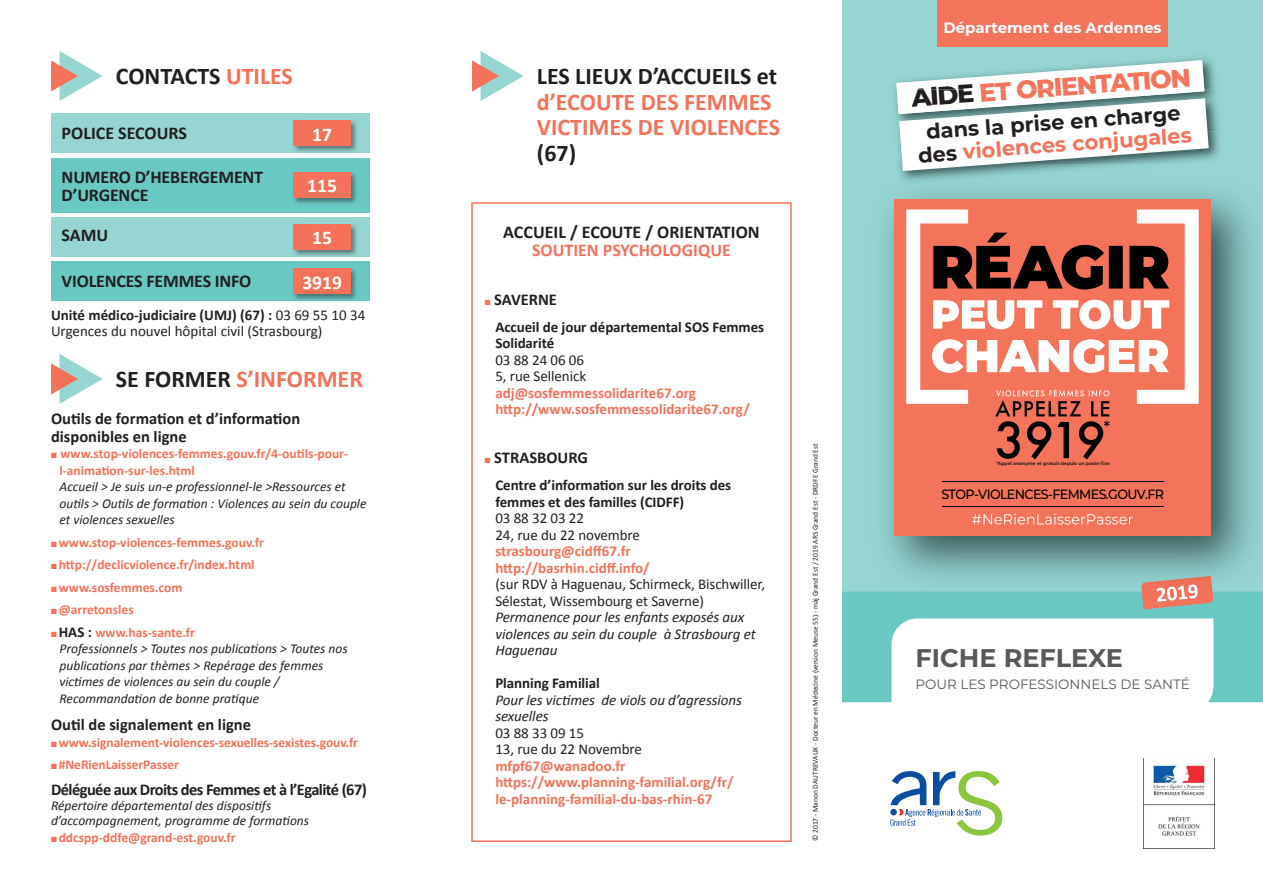
<style>
.page{position:relative;width:1263px;height:893px;background:#fff}
.page>*{position:absolute;margin:0;border:0;box-sizing:border-box;transform-origin:0 0}
.t1{font:800 25.5px "Montserrat";color:#f3745a}
.t2{font:700 25.5px "Montserrat";color:#57585a}
.t3{font:700 24px/25.5px "Calibri";color:#f37259}
.t4{font:700 24px "Calibri";color:#231f20}
.t5{font:700 21px/22.4px "Montserrat";color:#231f20;text-align:center}
.t6{font:700 19.5px "Calibri";color:#fff}
.t7{font:700 18px/18px "Calibri";letter-spacing:-.01em;color:#231f20;text-align:center}
.t8{font:700 16.5px/18px "Calibri";color:#231f20}
.t9{font:700 16.5px "Calibri";letter-spacing:-.035em;color:#231f20}
.t10{font:15px/16.5px "Calibri";letter-spacing:-.005em;color:#231f20}
.t11{font:700 15px/16.5px "Calibri";color:#f37259}
.t12{font:italic 15px/16.5px "Calibri";letter-spacing:-.005em;color:#231f20}
.t13{font:700 15px/16.5px "Calibri";letter-spacing:-.005em;color:#231f20}
.t14{font:700 15px "Montserrat";color:#fff}
.t15{font:italic 13.5px/16.5px "Calibri";color:#231f20}
.t16{font:700 13.5px/16.5px "Calibri";color:#f37259}
.t17{font:500 13.5px "Montserrat";letter-spacing:-.05em;color:#000001;scale:.94 1}
.t18{font:13.5px "Montserrat";color:#57585a}
.t19{font:7.5px "Calibri";color:#231f20}
.t20{font:700 4.5px "Montserrat";color:#231f20}
.s1{color:#f37259}
.s2{color:#231f20}
.s3{font-weight:700}
.s4{font-size:15px;color:#231f20}
.s5{color:#f3745a}
</style>
<div class="page">
<svg style="left:51px;top:51px;width:52px;height:50px"></svg>
<svg style="left:472px;top:51px;width:52px;height:50px"></svg>
<svg style="left:51px;top:354px;width:52px;height:50px"></svg>
<div style="left:51px;top:114px;width:319px;height:39px;background:#96d5d2"></div>
<div style="left:292px;top:119px;width:66px;height:35px;background:#231f20;opacity:.5"></div>
<div style="left:293px;top:121px;width:58px;height:25px;background:#f37259"></div>
<div style="left:51px;top:217px;width:319px;height:40px;background:#96d5d2"></div>
<div style="left:292px;top:223px;width:66px;height:34px;background:#231f20;opacity:.5"></div>
<div style="left:293px;top:224px;width:58px;height:26px;background:#f37259"></div>
<div style="left:51px;top:158px;width:319px;height:54px;background:#6ac8c2"></div>
<div style="left:292px;top:171px;width:66px;height:35px;background:#231f20;opacity:.5"></div>
<div style="left:293px;top:172px;width:58px;height:26px;background:#f37259"></div>
<div style="left:51px;top:261px;width:319px;height:40px;background:#6ac8c2"></div>
<div style="left:292px;top:267px;width:67px;height:35px;background:#231f20;opacity:.5"></div>
<div style="left:293px;top:268px;width:58px;height:26px;background:#f37259"></div>
<div style="left:471px;top:202px;width:321px;height:640px;border:2px solid #f37259"></div>
<div style="left:842px;top:0;width:421px;height:617px;background:#96d5d2"></div>
<div style="left:842px;top:592px;width:421px;height:110px;background:#6ac8c2"></div>
<svg style="left:1141px;top:604px;width:72px;height:5px"></svg>
<svg style="left:891px;top:618px;width:322px;height:85px"></svg>
<img style="left:860px;top:191px;width:403px;height:413px">
<img style="left:1141px;top:576px;width:72px;height:28px">
<img style="left:1167px;top:585px;width:30px;height:15px">
<div style="left:894px;top:199px;width:317px;height:336px;background:#f3745a"></div>
<svg style="left:972px;top:514px;width:161px;height:10px"></svg>
<svg style="left:906px;top:209px;width:293px;height:250px"></svg>
<hr style="left:942px;top:481px;width:221px;height:1px;background:#000001">
<hr style="left:942px;top:506px;width:221px;height:1px;background:#000001">
<div style="left:937px;top:0;width:231px;height:47px;background:#f3745a"></div>
<img style="left:895px;top:58px;width:320px;height:32px">
<img style="left:900px;top:131px;width:319px;height:50px">
<img style="left:895px;top:90px;width:324px;height:41px">
<svg style="left:896px;top:60px;width:313px;height:111px"></svg>
<svg style="left:890px;top:771px;width:112px;height:65px"></svg>
<img style="left:1144px;top:758px;width:71px;height:91px">
<p class="t4" style="left:116px;top:59px;width:179px">CONTACTS <span class="s1">UTILES</span></p>
<p class="t3" style="left:537px;top:63px;width:245px"><span class="s2">LES LIEUX D’ACCUEILS et </span>d’ECOUTE DES FEMMES<br>VICTIMES DE VIOLENCES <span class="s2">(67)</span></p>
<p class="t7" style="left:62px;top:124px;width:127px">POLICE SECOURS</p>
<p class="t6" style="left:312px;top:120px;width:21px">17</p>
<p class="t7" style="left:62px;top:167px;width:203px;text-align:left">NUMERO D’HEBERGEMENT<br>D’URGENCE</p>
<p class="t6" style="left:307px;top:172px;width:31px">115</p>
<p class="t7" style="left:62px;top:226px;width:48px">SAMU</p>
<p class="t6" style="left:312px;top:224px;width:21px">15</p>
<p class="t7" style="left:62px;top:271px;width:191px">VIOLENCES FEMMES INFO</p>
<p class="t6" style="left:302px;top:268px;width:41px">3919</p>
<p class="t10" style="left:51px;top:306px;width:316px"><span class="s3">Unité médico-judiciaire (UMJ) (67) :</span> 03 69 55 10 34<br>Urgences du nouvel hôpital civil (Strasbourg)</p>
<p class="t3" style="left:116px;top:366px;width:248px"><span class="s2">SE FORMER</span> S’INFORMER</p>
<p class="t8" style="left:51px;top:409px;width:251px">Outils de formation et d’information disponibles en ligne</p>
<p class="t16" style="left:60px;top:445px;width:290px;text-indent:-9px">■ www.stop-violences-femmes.gouv.fr/4-outils-pour&shy;l-animation-sur-les.html</p>
<p class="t15" style="left:60px;top:478px;width:308px">Accueil &gt; Je suis un-e professionnel-le &gt;Ressources et outils &gt; Outils de formation : Violences au sein du couple et violences sexuelles</p>
<p class="t16" style="left:51px;top:534px;width:214px">■ www.stop-violences-femmes.gouv.fr</p>
<p class="t16" style="left:51px;top:556px;width:205px">■ http://declicviolence.fr/index.html</p>
<p class="t16" style="left:51px;top:579px;width:133px">■ www.sosfemmes.com</p>
<p class="t16" style="left:51px;top:601px;width:84px">■ @arretonsles</p>
<p class="t16" style="left:51px;top:624px;width:145px">■ <span class="s4">HAS :</span> www.has-sante.fr</p>
<p class="t15" style="left:60px;top:640px;width:290px">Professionnels &gt; Toutes nos publications &gt; Toutes nos publications par thèmes &gt; Repérage des femmes victimes de violences au sein du couple / Recommandation de bonne pratique</p>
<p class="t8" style="left:51px;top:715px;width:202px">Outil de signalement en ligne</p>
<p class="t16" style="left:51px;top:733px;width:308px">■ www.signalement-violences-sexuelles-sexistes.gouv.fr</p>
<p class="t16" style="left:51px;top:756px;width:129px">■ #NeRienLaisserPasser</p>
<p class="t9" style="left:51px;top:778px;width:317px">Déléguée aux Droits des Femmes et à l’Egalité (67)</p>
<p class="t15" style="left:51px;top:797px;width:260px;line-height:15px">Répertoire départemental des dispositifs d’accompagnement, programme de formations</p>
<p class="t16" style="left:51px;top:828px;width:186px">■ ddcspp-ddfe@grand-est.gouv.fr</p>
<p class="t7" style="left:503px;top:222px;width:258px">ACCUEIL / ECOUTE / ORIENTATION<br><span class="s1">SOUTIEN PSYCHOLOGIQUE</span></p>
<p class="t8" style="left:485px;top:290px;width:74px"><span class="s1">■</span> SAVERNE</p>
<p class="t13" style="left:495px;top:318px;width:270px">Accueil de jour départemental SOS Femmes<br>Solidarité</p>
<p class="t10" style="left:495px;top:351px;width:90px">03 88 24 06 06</p>
<p class="t10" style="left:495px;top:368px;width:92px">5, rue Sellenick</p>
<p class="t11" style="left:495px;top:384px;width:202px">adj@sosfemmessolidarite67.org</p>
<p class="t11" style="left:495px;top:401px;width:256px">http://www.sosfemmessolidarite67.org/</p>
<p class="t8" style="left:485px;top:448px;width:105px"><span class="s1">■</span> STRASBOURG</p>
<p class="t13" style="left:495px;top:476px;width:237px">Centre d’information sur les droits des femmes et des familles (CIDFF)</p>
<p class="t10" style="left:495px;top:510px;width:90px">03 88 32 03 22</p>
<p class="t10" style="left:495px;top:526px;width:146px">24, rue du 22 novembre</p>
<p class="t11" style="left:495px;top:542px;width:137px">strasbourg@cidff67.fr</p>
<p class="t11" style="left:495px;top:559px;width:156px">http://basrhin.cidff.info/</p>
<p class="t10" style="left:495px;top:576px;width:271px">(sur RDV à Haguenau, Schirmeck, Bischwiller,<br>Sélestat, Wissembourg et Saverne)</p>
<p class="t12" style="left:495px;top:608px;width:262px">Permanence pour les enfants exposés aux violences au sein du couple à Strasbourg et<br>Haguenau</p>
<p class="t13" style="left:495px;top:674px;width:106px">Planning Familial</p>
<p class="t12" style="left:495px;top:691px;width:248px">Pour les victimes de viols ou d’agressions sexuelles</p>
<p class="t10" style="left:495px;top:724px;width:90px">03 88 33 09 15</p>
<p class="t10" style="left:495px;top:741px;width:148px">13, rue du 22 Novembre</p>
<p class="t11" style="left:495px;top:757px;width:132px">mfpf67@wanadoo.fr</p>
<p class="t11" style="left:495px;top:773px;width:240px">https://www.planning-familial.org/fr/ le-planning-familial-du-bas-rhin-67</p>
<p class="t19" style="left:810px;top:841px;width:399px;rotate:-90deg">© 2017 - Manon DAUTREVAUX - Docteur en Médecine (version Meuse 55) - màj Grand Est / 2019 ARS Grand Est - DRDFE Grand Est</p>
<p class="t14" style="left:943px;top:17px;width:220px">Département des Ardennes</p>
<p class="t1" style="left:910px;top:78px;width:282px;rotate:-4deg"><span class="s2">AIDE</span> ET ORIENTATION</p>
<p class="t5" style="left:916px;top:120px;width:276px;rotate:-4deg">dans la prise en charge des <span class="s5">violences conjugales</span></p>
<p class="t20" style="left:996px;top:461px;width:115px">*Appel anonyme et gratuit depuis un poste fixe</p>
<p class="t17" style="left:941px;top:485px;width:239px">STOP-VIOLENCES-FEMMES.GOUV.FR</p>
<p class="t2" style="left:915px;top:639px;width:209px">FICHE REFLEXE</p>
<p class="t18" style="left:915px;top:675px;width:276px">POUR LES PROFESSIONNELS DE SANTÉ</p>
</div>
